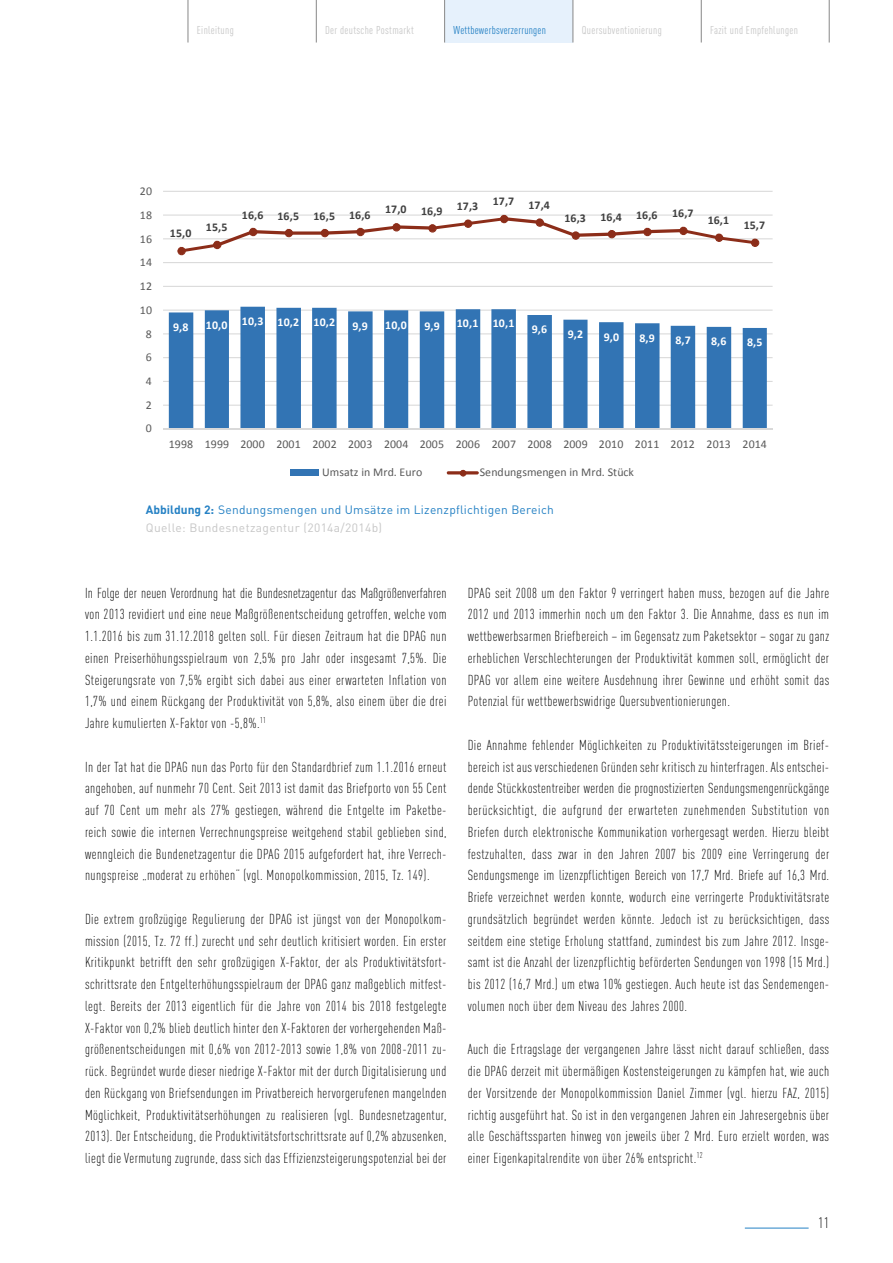
<style>
.page{position:relative;width:893px;height:1263px;background:#fff}
.page>*{position:absolute;margin:0;border:0;box-sizing:border-box;transform-origin:0 0}
.t1{font:300 15px "DIN Cond";color:#000}
.t2{font:300 14.25px/21.8px "DIN Cond";letter-spacing:.03em;color:#000;text-align:justify}
.t3{font:12px/18px "DIN";letter-spacing:.02em;color:#2581c4}
.t4{font:11.85px "Calibri";letter-spacing:.01em;color:#595959}
.t5{font:700 11.85px "Calibri";letter-spacing:.01em;color:#404040}
.t6{font:700 11.85px "Calibri";letter-spacing:.01em;color:#fff}
.t7{font:11.25px "DIN Cond";letter-spacing:.03em;color:#c6c6c6}
.t8{font:11.25px "DIN Cond";letter-spacing:.02em;color:#2581c4}
.s1{font-weight:700}
.s2{color:#c6c6c6}
</style>
<div class="page">
<hr style="left:745px;top:1228px;width:64px;height:1px;background:#2581c4">
<div style="left:445px;top:0;width:128px;height:43px;background:#e6f1fc"></div>
<hr style="left:829px;top:0;width:1px;height:43px;background:#878787">
<hr style="left:188px;top:0;width:1px;height:43px;background:#878787">
<hr style="left:316px;top:0;width:1px;height:43px;background:#878787">
<hr style="left:444px;top:0;width:1px;height:43px;background:#878787">
<hr style="left:573px;top:0;width:1px;height:43px;background:#878787">
<hr style="left:701px;top:0;width:1px;height:43px;background:#878787">
<hr style="left:163px;top:405px;width:610px;height:1px;background:#d9d9d9">
<hr style="left:163px;top:381px;width:610px;height:1px;background:#d9d9d9">
<hr style="left:163px;top:357px;width:610px;height:1px;background:#d9d9d9">
<hr style="left:163px;top:333px;width:610px;height:1px;background:#d9d9d9">
<hr style="left:163px;top:310px;width:610px;height:1px;background:#d9d9d9">
<hr style="left:163px;top:286px;width:610px;height:1px;background:#d9d9d9">
<hr style="left:163px;top:262px;width:610px;height:1px;background:#d9d9d9">
<hr style="left:163px;top:238px;width:610px;height:1px;background:#d9d9d9">
<hr style="left:163px;top:215px;width:610px;height:1px;background:#d9d9d9">
<hr style="left:163px;top:191px;width:610px;height:1px;background:#d9d9d9">
<svg style="left:169px;top:307px;width:598px;height:121px;fill:#3274b4"></svg>
<hr style="left:163px;top:428px;width:610px;height:1px;background:#d9d9d9">
<svg style="left:177px;top:215px;width:582px;height:40px"></svg>
<div style="left:290px;top:469px;width:29px;height:7px;background:#3274b4"></div>
<hr style="left:447px;top:471px;width:32px;height:3px;background:#8c2d19;border-radius:2px">
<svg style="left:460px;top:470px;width:7px;height:7px"></svg>
<p class="t7" style="left:197px;top:24px;width:38px">Einleitung</p>
<p class="t7" style="left:325px;top:24px;width:90px">Der deutsche Postmarkt</p>
<p class="t8" style="left:453px;top:24px;width:94px">Wettbewerbsverzerrungen</p>
<p class="t7" style="left:582px;top:24px;width:81px">Quersubventionierung</p>
<p class="t7" style="left:710px;top:24px;width:89px">Fazit und Empfehlungen</p>
<p class="t4" style="left:140px;top:183px;width:14px">20</p>
<p class="t4" style="left:140px;top:207px;width:14px">18</p>
<p class="t4" style="left:140px;top:230px;width:14px">16</p>
<p class="t4" style="left:140px;top:254px;width:14px">14</p>
<p class="t4" style="left:140px;top:278px;width:14px">12</p>
<p class="t4" style="left:140px;top:302px;width:14px">10</p>
<p class="t4" style="left:146px;top:325px;width:8px">8</p>
<p class="t4" style="left:146px;top:349px;width:8px">6</p>
<p class="t4" style="left:146px;top:373px;width:8px">4</p>
<p class="t4" style="left:146px;top:396px;width:8px">2</p>
<p class="t4" style="left:146px;top:420px;width:8px">0</p>
<p class="t5" style="left:170px;top:225px;width:23px">15,0</p>
<p class="t5" style="left:206px;top:219px;width:23px">15,5</p>
<p class="t5" style="left:242px;top:203px;width:310px">16,6 16,5 16,5 16,6 17,0 16,9 17,3 17,7 17,4</p>
<p class="t5" style="left:564px;top:207px;width:131px">16,3 16,4 16,6 16,7</p>
<p class="t5" style="left:708px;top:214px;width:59px">16,1 15,7</p>
<p class="t6" style="left:173px;top:318px;width:17px">9,8</p>
<p class="t6" style="left:206px;top:314px;width:131px">10,0 10,3 10,2 10,2</p>
<p class="t6" style="left:352px;top:317px;width:17px">9,9</p>
<p class="t6" style="left:385px;top:316px;width:23px">10,0</p>
<p class="t6" style="left:424px;top:317px;width:17px">9,9</p>
<p class="t6" style="left:457px;top:315px;width:59px">10,1 10,1</p>
<p class="t6" style="left:532px;top:321px;width:17px">9,6</p>
<p class="t6" style="left:568px;top:326px;width:17px">9,2</p>
<p class="t6" style="left:604px;top:328px;width:17px">9,0</p>
<p class="t6" style="left:639px;top:329px;width:17px">8,9</p>
<p class="t6" style="left:675px;top:332px;width:17px">8,7</p>
<p class="t6" style="left:711px;top:333px;width:17px">8,6</p>
<p class="t6" style="left:747px;top:334px;width:17px">8,5</p>
<p class="t4" style="left:169px;top:436px;width:600px">1998 1999 2000 2001 2002 2003 2004 2005 2006 2007 2008 2009 2010 2011 2012 2013 2014</p>
<p class="t4" style="left:322px;top:464px;width:102px">Umsatz in Mrd. Euro</p>
<p class="t4" style="left:480px;top:464px;width:156px">Sendungsmengen in Mrd. Stück</p>
<p class="t3" style="left:146px;top:500px;width:409px"><span class="s1">Abbildung 2:</span> Sendungsmengen und Umsätze im Lizenzpflichtigen Bereich<br><span class="s2">Quelle: Bundesnetzagentur (2014a/2014b)</span></p>
<p class="t2" style="left:85px;top:582px;width:363px">In Folge der neuen Verordnung hat die Bundesnetzagentur das Maßgrößenverfahren von 2013 revidiert und eine neue Maßgrößenentscheidung getroffen, welche vom 1.1.2016 bis zum 31.12.2018 gelten soll. Für diesen Zeitraum hat die DPAG nun einen Preiserhöhungsspielraum von 2,5% pro Jahr oder insgesamt 7,5%. Die Steigerungsrate von 7,5% ergibt sich dabei aus einer erwarteten Inflation von 1,7% und einem Rückgang der Produktivität von 5,8%, also einem über die drei Jahre kumulierten X-Faktor von -5,8%.<sup>11</sup></p>
<p class="t2" style="left:85px;top:756px;width:363px">In der Tat hat die DPAG nun das Porto für den Standardbrief zum 1.1.2016 erneut angehoben, auf nunmehr 70 Cent. Seit 2013 ist damit das Briefporto von 55 Cent auf 70 Cent um mehr als 27% gestiegen, während die Entgelte im Paketbe&shy;reich sowie die internen Verrechnungspreise weitgehend stabil geblieben sind, wenngleich die Bundenetzagentur die DPAG 2015 aufgefordert hat, ihre Verrech&shy;nungspreise „moderat zu erhöhen“ (vgl. Monopolkommission, 2015, Tz. 149).</p>
<p class="t2" style="left:85px;top:908px;width:363px">Die extrem großzügige Regulierung der DPAG ist jüngst von der Monopolkom&shy;mission (2015, Tz. 72 ff.) zurecht und sehr deutlich kritisiert worden. Ein erster Kritikpunkt betrifft den sehr großzügigen X-Faktor, der als Produktivitätsfort&shy;schrittsrate den Entgelterhöhungsspielraum der DPAG ganz maßgeblich mitfest&shy;legt. Bereits der 2013 eigentlich für die Jahre von 2014 bis 2018 festgelegte X-Faktor von 0,2% blieb deutlich hinter den X-Faktoren der vorhergehenden Maß&shy;größenentscheidungen mit 0,6% von 2012-2013 sowie 1,8% von 2008-2011 zu&shy;rück. Begründet wurde dieser niedrige X-Faktor mit der durch Digitalisierung und den Rückgang von Briefsendungen im Privatbereich hervorgerufenen mangelnden Möglichkeit, Produktivitätserhöhungen zu realisieren (vgl. Bundesnetzagentur, 2013). Der Entscheidung, die Produktivitätsfortschrittsrate auf 0,2% abzusenken, liegt die Vermutung zugrunde, dass sich das Effizienzsteigerungspotenzial bei der</p>
<p class="t2" style="left:468px;top:582px;width:363px">DPAG seit 2008 um den Faktor 9 verringert haben muss, bezogen auf die Jahre 2012 und 2013 immerhin noch um den Faktor 3. Die Annahme, dass es nun im wettbewerbsarmen Briefbereich – im Gegensatz zum Paketsektor – sogar zu ganz erheblichen Verschlechterungen der Produktivität kommen soll, ermöglicht der DPAG vor allem eine weitere Ausdehnung ihrer Gewinne und erhöht somit das Potenzial für wettbewerbswidrige Quersubventionierungen.</p>
<p class="t2" style="left:468px;top:734px;width:363px">Die Annahme fehlender Möglichkeiten zu Produktivitätssteigerungen im Brief&shy;bereich ist aus verschiedenen Gründen sehr kritisch zu hinterfragen. Als entschei&shy;dende Stückkostentreiber werden die prognostizierten Sendungsmengenrückgänge berücksichtigt, die aufgrund der erwarteten zunehmenden Substitution von Briefen durch elektronische Kommunikation vorhergesagt werden. Hierzu bleibt festzuhalten, dass zwar in den Jahren 2007 bis 2009 eine Verringerung der Sendungsmenge im lizenzpflichtigen Bereich von 17,7 Mrd. Briefe auf 16,3 Mrd.<br>Briefe verzeichnet werden konnte, wodurch eine verringerte Produktivitätsrate grundsätzlich begründet werden könnte. Jedoch ist zu berücksichtigen, dass seitdem eine stetige Erholung stattfand, zumindest bis zum Jahre 2012. Insge&shy;samt ist die Anzahl der lizenzpflichtig beförderten Sendungen von 1998 (15 Mrd.) bis 2012 (16,7 Mrd.) um etwa 10% gestiegen. Auch heute ist das Sendemengen&shy;volumen noch über dem Niveau des Jahres 2000.</p>
<p class="t2" style="left:468px;top:1038px;width:363px">Auch die Ertragslage der vergangenen Jahre lässt nicht darauf schließen, dass die DPAG derzeit mit übermäßigen Kostensteigerungen zu kämpfen hat, wie auch der Vorsitzende der Monopolkommission Daniel Zimmer (vgl. hierzu FAZ, 2015) richtig ausgeführt hat. So ist in den vergangenen Jahren ein Jahresergebnis über alle Geschäftssparten hinweg von jeweils über 2 Mrd. Euro erzielt worden, was einer Eigenkapitalrendite von über 26% entspricht.<sup>12</sup></p>
<p class="t1" style="left:818px;top:1214px;width:12px">11</p>
</div>
